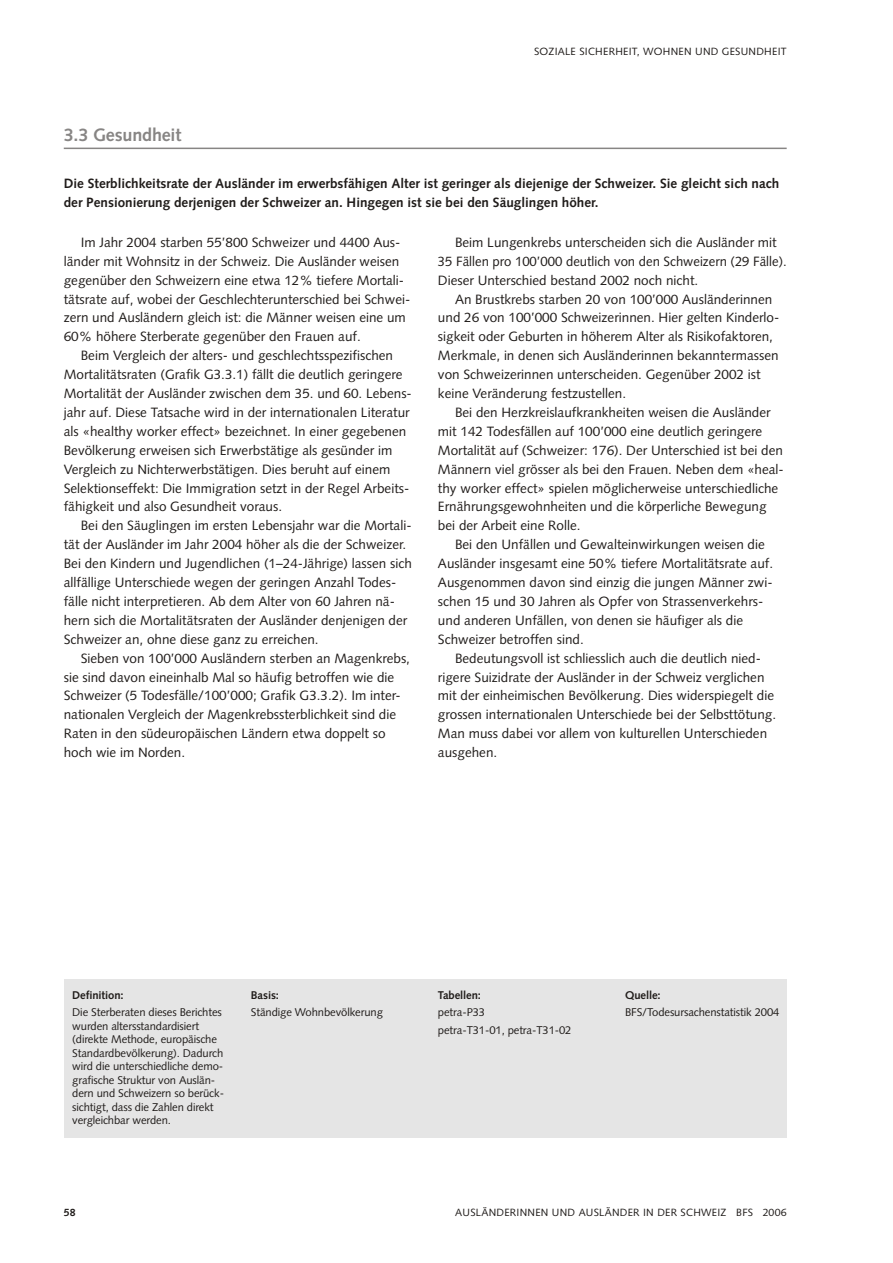
<style>
.page{position:relative;width:893px;height:1263px;background:#fff}
.page>*{position:absolute;margin:0;border:0;box-sizing:border-box;transform-origin:0 0}
.t1{font:700 18px "Syntax";letter-spacing:-.01em;color:#878584}
.t2{font:13.5px/18.9px "Syntax";color:#201c1a}
.t3{font:700 13.5px/18.9px "Syntax";color:#201c1a}
.t4{font:11.25px/13.5px "Syntax";letter-spacing:-.01em;color:#201c1a}
.t5{font:700 11.25px "Syntax";letter-spacing:-.01em;color:#201c1a}
.t6{font:10.5px "Syntax";letter-spacing:.025em;color:#201c1a}
.t7{font:700 10.5px "Syntax";color:#201c1a}
</style>
<div class="page">
<hr style="left:64px;top:148px;width:723px;height:1px;background:#878584">
<div style="left:64px;top:979px;width:723px;height:159px;background:#e5e5e5"></div>
<p class="t6" style="left:534px;top:47px;width:254px">SOZIALE SICHERHEIT, WOHNEN UND GESUNDHEIT</p>
<h1 class="t1" style="left:64px;top:128px;width:119px">3.3 Gesundheit</h1>
<p class="t3" style="left:64px;top:175px;width:717px">Die Sterblichkeitsrate der Ausländer im erwerbsfähigen Alter ist geringer als diejenige der Schweizer. Sie gleicht sich nach der Pensionierung derjenigen der Schweizer an. Hingegen ist sie bei den Säuglingen höher.</p>
<p class="t2" style="left:64px;top:234px;width:348px;text-indent:17px">Im Jahr 2004 starben 55’800 Schweizer und 4400 Aus&shy;länder mit Wohnsitz in der Schweiz. Die Ausländer weisen gegenüber den Schweizern eine etwa 12% tiefere Mortali&shy;tätsrate auf, wobei der Geschlechterunterschied bei Schwei&shy;zern und Ausländern gleich ist: die Männer weisen eine um 60% höhere Sterberate gegenüber den Frauen auf.</p>
<p class="t2" style="left:64px;top:347px;width:350px;text-indent:17px">Beim Vergleich der alters- und geschlechtsspezifischen Mortalitätsraten (Grafik G3.3.1) fällt die deutlich geringere Mortalität der Ausländer zwischen dem 35. und 60. Lebens&shy;jahr auf. Diese Tatsache wird in der internationalen Literatur als «healthy worker effect» bezeichnet. In einer gegebenen Bevölkerung erweisen sich Erwerbstätige als gesünder im Vergleich zu Nichterwerbstätigen. Dies beruht auf einem Selektionseffekt: Die Immigration setzt in der Regel Arbeits&shy;fähigkeit und also Gesundheit voraus.</p>
<p class="t2" style="left:64px;top:517px;width:350px;text-indent:17px">Bei den Säuglingen im ersten Lebensjahr war die Mortali&shy;tät der Ausländer im Jahr 2004 höher als die der Schweizer.<br>Bei den Kindern und Jugendlichen (1–24-Jährige) lassen sich allfällige Unterschiede wegen der geringen Anzahl Todes&shy;fälle nicht interpretieren. Ab dem Alter von 60 Jahren nä&shy;hern sich die Mortalitätsraten der Ausländer denjenigen der Schweizer an, ohne diese ganz zu erreichen.</p>
<p class="t2" style="left:64px;top:650px;width:348px;text-indent:17px">Sieben von 100’000 Ausländern sterben an Magenkrebs, sie sind davon eineinhalb Mal so häufig betroffen wie die Schweizer (5 Todesfälle/100’000; Grafik G3.3.2). Im inter&shy;nationalen Vergleich der Magenkrebssterblichkeit sind die Raten in den südeuropäischen Ländern etwa doppelt so hoch wie im Norden.</p>
<p class="t2" style="left:438px;top:234px;width:350px;text-indent:17px">Beim Lungenkrebs unterscheiden sich die Ausländer mit<br>35 Fällen pro 100’000 deutlich von den Schweizern (29 Fälle).<br>Dieser Unterschied bestand 2002 noch nicht.</p>
<p class="t2" style="left:438px;top:291px;width:343px;text-indent:17px">An Brustkrebs starben 20 von 100’000 Ausländerinnen und 26 von 100’000 Schweizerinnen. Hier gelten Kinderlo&shy;sigkeit oder Geburten in höherem Alter als Risikofaktoren, Merkmale, in denen sich Ausländerinnen bekanntermassen von Schweizerinnen unterscheiden. Gegenüber 2002 ist keine Veränderung festzustellen.</p>
<p class="t2" style="left:438px;top:404px;width:347px;text-indent:17px">Bei den Herzkreislaufkrankheiten weisen die Ausländer mit 142 Todesfällen auf 100’000 eine deutlich geringere Mortalität auf (Schweizer: 176). Der Unterschied ist bei den Männern viel grösser als bei den Frauen. Neben dem «heal&shy;thy worker effect» spielen möglicherweise unterschiedliche Ernährungsgewohnheiten und die körperliche Bewegung bei der Arbeit eine Rolle.</p>
<p class="t2" style="left:438px;top:536px;width:337px;text-indent:17px">Bei den Unfällen und Gewalteinwirkungen weisen die Ausländer insgesamt eine 50% tiefere Mortalitätsrate auf.<br>Ausgenommen davon sind einzig die jungen Männer zwi&shy;schen 15 und 30 Jahren als Opfer von Strassenverkehrs&shy;und anderen Unfällen, von denen sie häufiger als die Schweizer betroffen sind.</p>
<p class="t2" style="left:438px;top:650px;width:340px;text-indent:17px">Bedeutungsvoll ist schliesslich auch die deutlich nied&shy;rigere Suizidrate der Ausländer in der Schweiz verglichen mit der einheimischen Bevölkerung. Dies widerspiegelt die grossen internationalen Unterschiede bei der Selbsttötung.<br>Man muss dabei vor allem von kulturellen Unterschieden ausgehen.</p>
<p class="t5" style="left:72px;top:990px;width:53px">Definition:</p>
<p class="t4" style="left:72px;top:1007px;width:153px">Die Sterberaten dieses Berichtes wurden altersstandardisiert (direkte Methode, europäische<br>Standardbevölkerung). Dadurch wird die unterschiedliche demo&shy;grafische Struktur von Auslän&shy;dern und Schweizern so berück&shy;sichtigt, dass die Zahlen direkt vergleichbar werden.</p>
<p class="t5" style="left:251px;top:990px;width:30px">Basis:</p>
<p class="t4" style="left:251px;top:1007px;width:134px">Ständige Wohnbevölkerung</p>
<p class="t7" style="left:64px;top:1208px;width:13px">58</p>
<p class="t5" style="left:438px;top:990px;width:45px">Tabellen:</p>
<p class="t4" style="left:438px;top:1005px;width:135px;line-height:17.7px">petra-P33<br>petra-T31-01, petra-T31-02</p>
<p class="t5" style="left:625px;top:990px;width:37px">Quelle:</p>
<p class="t4" style="left:625px;top:1007px;width:156px">BFS/Todesursachenstatistik 2004</p>
<p class="t6" style="left:455px;top:1208px;width:333px">AUSLÄNDERINNEN UND AUSLÄNDER IN DER SCHWEIZ BFS 2006</p>
</div>
